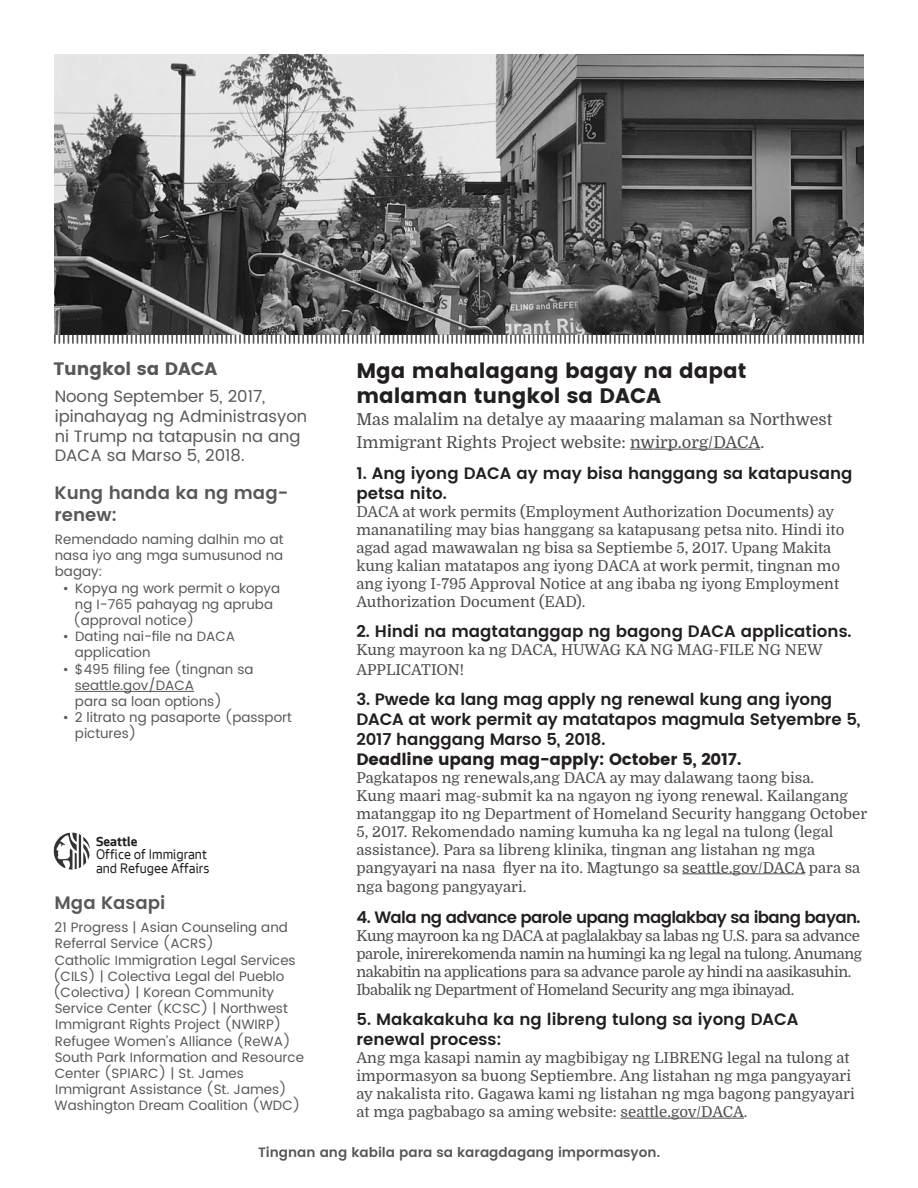
<style>
.page{position:relative;width:918px;height:1188px;background:#fff}
.page>*{position:absolute;margin:0;border:0;box-sizing:border-box;transform-origin:0 0}
.t1{font:21px/25.2px "Poppins";color:#231f20}
.Left_Column_Subtext{font:600 18px/21.6px "Poppins";color:#57585a}
.t2{font:18px "Poppins";color:#57585a}
.Subhead{font:600 16.5px/19.8px "Poppins";letter-spacing:-.01em;color:#231f20}
.t3{font:16.5px/22.5px "Domine";color:#4b4c4d}
.Left_Column_Subtext-2{font:16.5px/19.8px "Poppins";color:#57585a}
.Subhead-2{font:600 16.5px "Poppins";letter-spacing:-.04em;color:#231f20}
.Subhead-3{font:15px/18px "Domine";color:#4b4c4d}
.Subhead-4{font:15px/18px "Domine";letter-spacing:-.03em;color:#4b4c4d}
.t4{font:14.4px/13.5px "Seattle Text";color:#231f20}
.t5{font:700 13.8px "Seattle Text";color:#231f20}
.t6{font:13.5px/16.2px "Poppins";color:#57585a}
.Subhead-5{font:600 13.5px "Poppins";color:#57585a}
.s1{font-weight:400}
</style>
<div class="page">
<img style="left:54px;top:54px;width:810px;height:281px">
<svg style="left:54px;top:335px;width:810px;height:9px"></svg>
<hr style="left:682px;top:873px;width:123px;height:1px;background:#4b4c4d">
<hr style="left:621px;top:1118px;width:123px;height:1px;background:#4b4c4d">
<hr style="left:630px;top:449px;width:130px;height:1px;background:#4b4c4d">
<hr style="left:75px;top:691px;width:119px;height:1px;background:#57585a">
<svg style="left:53px;top:832px;width:38px;height:38px"></svg>
<svg style="left:57px;top:834px;width:32px;height:34px"></svg>
<div style="left:53px;top:832px;width:38px;height:38px;border:1px solid #fff;border-radius:50%"></div>
<p class="t2" style="left:53px;top:359px;width:166px">Tungkol sa DACA</p>
<p class="Left_Column_Subtext-2" style="left:55px;top:387px;width:254px">Noong September 5, 2017, ipinahayag ng Administrasyon ni Trump na tatapusin na ang<br>DACA sa Marso 5, 2018.</p>
<p class="t1" style="left:356px;top:358px;width:392px">Mga mahalagang bagay na dapat malaman tungkol sa DACA</p>
<p class="t3" style="left:356px;top:409px;width:478px">Mas malalim na detalye ay maaaring malaman sa Northwest<br>Immigrant Rights Project website: nwirp.org/DACA.</p>
<p class="Subhead" style="left:356px;top:464px;width:498px">1. Ang iyong DACA ay may bisa hanggang sa katapusang petsa nito.</p>
<p class="Subhead-3" style="left:356px;top:503px;width:489px">DACA at work permits (Employment Authorization Documents) ay mananatiling may bias hanggang sa katapusang petsa nito. Hindi ito agad agad mawawalan ng bisa sa Septiembe 5, 2017. Upang Makita kung kalian matatapos ang iyong DACA at work permit, tingnan mo ang iyong I-795 Approval Notice at ang ibaba ng iyong Employment Authorization Document (EAD).</p>
<p class="Subhead" style="left:356px;top:622px;width:497px">2. Hindi na magtatanggap ng bagong DACA applications.</p>
<p class="Subhead-3" style="left:356px;top:641px;width:468px;line-height:19.5px">Kung mayroon ka ng DACA, HUWAG KA NG MAG-FILE NG NEW<br>APPLICATION!</p>
<p class="Subhead" style="left:356px;top:690px;width:505px">3. Pwede ka lang mag apply ng renewal kung ang iyong DACA at work permit ay matatapos magmula Setyembre 5, 2017 hanggang Marso 5, 2018.<br><span class="s1">Deadline upang mag-apply: October 5, 2017.</span></p>
<p class="Subhead-3" style="left:356px;top:769px;width:512px">Pagkatapos ng renewals,ang DACA ay may dalawang taong bisa.<br>Kung maari mag-submit ka na ngayon ng iyong renewal. Kailangang matanggap ito ng Department of Homeland Security hanggang October 5, 2017. Rekomendado naming kumuha ka ng legal na tulong (legal assistance). Para sa libreng klinika, tingnan ang listahan ng mga pangyayari na nasa flyer na ito. Magtungo sa seattle.gov/DACA para sa</p>
<p class="Subhead-3" style="left:356px;top:878px;width:171px">nga bagong pangyayari.</p>
<p class="Subhead-2" style="left:356px;top:905px;width:506px">4. Wala ng advance parole upang maglakbay sa ibang bayan.</p>
<p class="Subhead-4" style="left:356px;top:927px;width:507px">Kung mayroon ka ng DACA at paglalakbay sa labas ng U.S. para sa advance parole, inirerekomenda namin na humingi ka ng legal na tulong. Anumang nakabitin na applications para sa advance parole ay hindi na aasikasuhin.<br>Ibabalik ng Department of Homeland Security ang mga ibinayad.</p>
<p class="Subhead" style="left:356px;top:1010px;width:444px">5. Makakakuha ka ng libreng tulong sa iyong DACA renewal process:</p>
<p class="Subhead-3" style="left:356px;top:1049px;width:500px">Ang mga kasapi namin ay magbibigay ng LIBRENG legal na tulong at impormasyon sa buong Septiembre. Ang listahan ng mga pangyayari ay nakalista rito. Gagawa kami ng listahan ng mga bagong pangyayari at mga pagbabago sa aming website: seattle.gov/DACA.</p>
<p class="Subhead-5" style="left:258px;top:1142px;width:403px">Tingnan ang kabila para sa karagdagang impormasyon.</p>
<p class="Left_Column_Subtext" style="left:55px;top:483px;width:235px">Kung handa ka ng mag&shy;renew:</p>
<p class="t6" style="left:55px;top:532px;width:230px;text-align:justify">Remendado naming dalhin mo at nasa iyo ang mga sumusunod na bagay:</p>
<p class="t6" style="left:73px;top:580px;width:208px;text-indent:-11px">• Kopya ng work permit o kopya ng I-765 pahayag ng apruba (approval notice)</p>
<p class="t6" style="left:75px;top:629px;width:162px;text-indent:-12px">• Dating nai-file na DACA application</p>
<p class="t6" style="left:75px;top:661px;width:180px;text-indent:-12px">• $495 filing fee (tingnan sa seattle.gov/DACA<br>para sa loan options)</p>
<p class="t6" style="left:75px;top:710px;width:219px;text-indent:-12px">• 2 litrato ng pasaporte (passport pictures)</p>
<p class="t5" style="left:96px;top:832px;width:43px">Seattle</p>
<p class="t4" style="left:96px;top:848px;width:115px">Office of Immigrant and Refugee Affairs</p>
<p class="Left_Column_Subtext" style="left:55px;top:893px;width:112px">Mga Kasapi</p>
<p class="t6" style="left:53px;top:920px;width:252px">21 Progress | Asian Counseling and Referral Service (ACRS)<br>Catholic Immigration Legal Services (CILS) | Colectiva Legal del Pueblo (Colectiva) | Korean Community Service Center (KCSC) | Northwest Immigrant Rights Project (NWIRP)<br>Refugee Women’s Alliance (ReWA)<br>South Park Information and Resource Center (SPIARC) | St. James Immigrant Assistance (St. James)<br>Washington Dream Coalition (WDC)</p>
</div>
